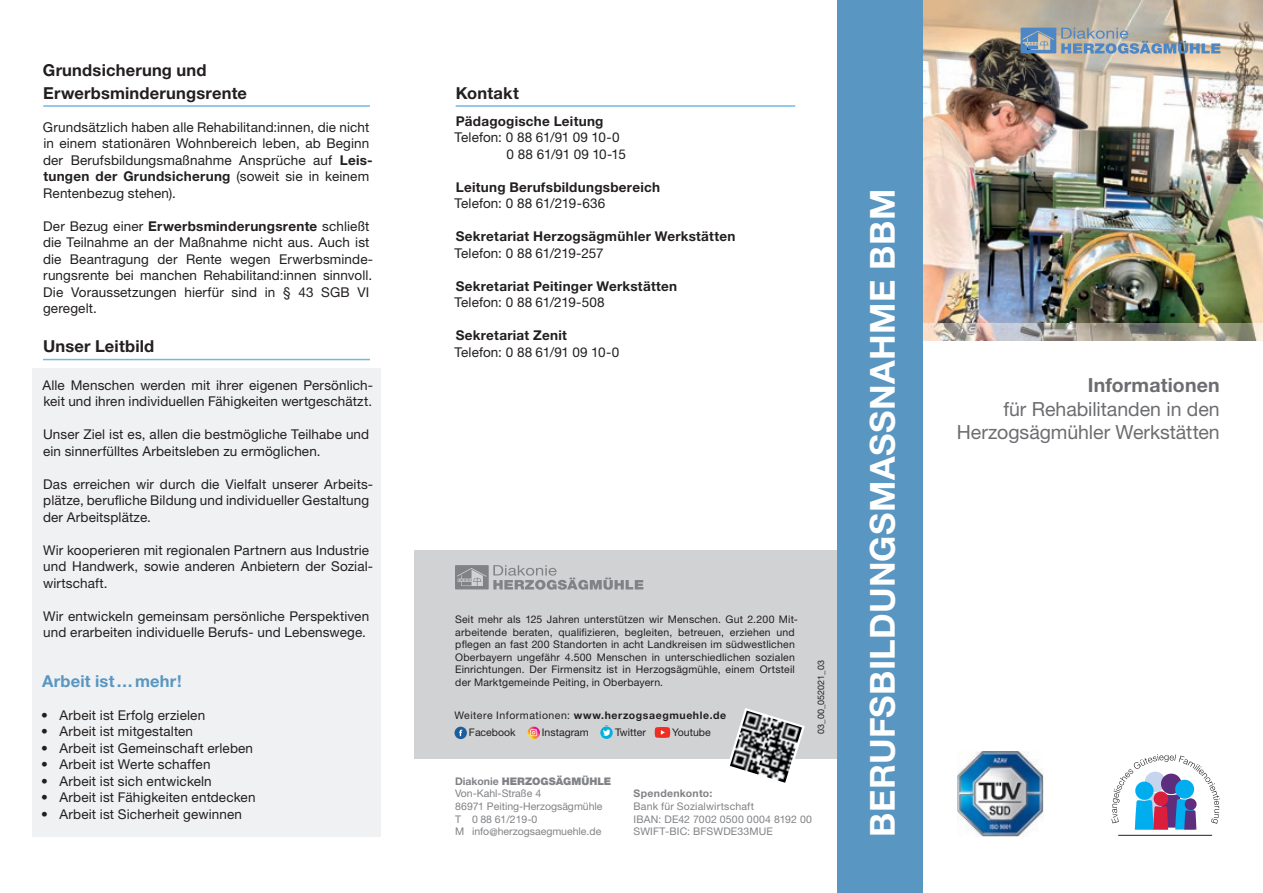
<style>
.page{position:relative;width:1263px;height:893px;background:#fff}
.page>*{position:absolute;margin:0;border:0;box-sizing:border-box;transform-origin:0 0}
.t1{font:700 34.5px "Helvetica Neue LT Std";letter-spacing:.01em;color:#fff}
.t2{font:19.5px/23.4px "Helvetica Neue LT Std";letter-spacing:-.005em;color:#6c6d70;text-align:right}
.t3{font:700 19.5px "Helvetica Neue LT Std";letter-spacing:.005em;color:#6c6d70}
.t4{font:700 16.5px/22.5px "Helvetica Neue LT Std";letter-spacing:.01em;color:#231f20}
.t5{font:700 16.5px "Helvetica Neue LT Std";letter-spacing:.01em;color:#5996c1}
.t6{font:13.5px/16.5px "Helvetica Neue LT Std";letter-spacing:.01em;color:#231f20}
.t7{font:700 13.5px "Helvetica Neue LT Std";letter-spacing:.02em;color:#231f20}
.t8{font:10.5px/12.6px "Helvetica Neue LT Std";letter-spacing:.02em;color:#231f20}
.t9{font:10.5px/12.6px "Helvetica Neue LT Std";color:#808285}
.t10{font:10.5px/17px "Helvetica Neue LT Std";color:#231f20}
.t11{font:700 10.5px "Helvetica Neue LT Std";letter-spacing:.03em;color:#808285}
.t12{font:9px "Helvetica Neue LT Std";color:#231f20}
.s1{font-weight:700}
.s2{font-weight:900}
</style>
<div class="page">
<img style="left:923px;top:0;width:340px;height:340px">
<svg style="left:1020px;top:28px;width:200px;height:26px;background:#97a5b0"></svg>
<div style="left:32px;top:369px;width:349px;height:468px;background:#f0f1f2"></div>
<div style="left:415px;top:550px;width:426px;height:209px;background:#d1d2d4"></div>
<svg style="left:744px;top:708px;width:61px;height:26px"></svg>
<img style="left:730px;top:711px;width:72px;height:72px">
<svg style="left:454px;top:727px;width:13px;height:12px"></svg>
<svg style="left:459px;top:730px;width:3px;height:6px"></svg>
<svg style="left:527px;top:727px;width:13px;height:12px"></svg>
<svg style="left:600px;top:726px;width:13px;height:13px"></svg>
<svg style="left:603px;top:729px;width:8px;height:7px"></svg>
<svg style="left:655px;top:727px;width:15px;height:11px"></svg>
<svg style="left:455px;top:565px;width:188px;height:25px"></svg>
<hr style="left:456px;top:105px;width:339px;height:2px;background:#77b6e4">
<div style="left:838px;top:0;width:85px;height:893px;background:#5996c1"></div>
<img style="left:958px;top:751px;width:85px;height:85px">
<hr style="left:1118px;top:835px;width:94px;height:1px;background:#231f20">
<svg style="left:1111px;top:754px;width:109px;height:76px"></svg>
<hr style="left:43px;top:105px;width:327px;height:2px;background:#77b6e4">
<hr style="left:43px;top:359px;width:327px;height:1px;background:#77b6e4">
<p class="t4" style="left:43px;top:59px;width:206px">Grundsicherung und<br>Erwerbsminderungsrente</p>
<p class="t6" style="left:43px;top:118px;width:331px">Grundsätzlich haben alle Rehabilitand:innen, die nicht in einem stationären Wohnbereich leben, ab Beginn der Berufsbildungsmaßnahme Ansprüche auf <span class="s1">Leis&shy;tungen der Grundsicherung</span> (soweit sie in keinem Rentenbezug stehen).</p>
<p class="t6" style="left:43px;top:217px;width:332px">Der Bezug einer <span class="s1">Erwerbsminderungsrente</span> schließt die Teilnahme an der Maßnahme nicht aus. Auch ist die Beantragung der Rente wegen Erwerbsminde&shy;rungsrente bei manchen Rehabilitand:innen sinnvoll.<br>Die Voraussetzungen hierfür sind in § 43 SGB VI geregelt.</p>
<p class="t4" style="left:43px;top:335px;width:113px">Unser Leitbild</p>
<p class="t6" style="left:42px;top:376px;width:332px">Alle Menschen werden mit ihrer eigenen Persönlich&shy;keit und ihren individuellen Fähigkeiten wertgeschätzt.</p>
<p class="t6" style="left:43px;top:426px;width:328px">Unser Ziel ist es, allen die bestmögliche Teilhabe und ein sinnerfülltes Arbeitsleben zu ermöglichen.</p>
<p class="t6" style="left:43px;top:475px;width:332px">Das erreichen wir durch die Vielfalt unserer Arbeits&shy;plätze, berufliche Bildung und individueller Gestaltung der Arbeitsplätze.</p>
<p class="t6" style="left:43px;top:541px;width:332px">Wir kooperieren mit regionalen Partnern aus Industrie und Handwerk, sowie anderen Anbietern der Sozial&shy;wirtschaft.</p>
<p class="t6" style="left:43px;top:607px;width:328px">Wir entwickeln gemeinsam persönliche Perspektiven und erarbeiten individuelle Berufs- und Lebenswege.</p>
<p class="t5" style="left:42px;top:670px;width:141px">Arbeit ist … mehr!</p>
<p class="t6" style="left:41px;top:706px;width:165px">• Arbeit ist Erfolg erzielen</p>
<p class="t6" style="left:41px;top:723px;width:153px">• Arbeit ist mitgestalten</p>
<p class="t6" style="left:41px;top:739px;width:213px">• Arbeit ist Gemeinschaft erleben</p>
<p class="t6" style="left:41px;top:756px;width:171px">• Arbeit ist Werte schaffen</p>
<p class="t6" style="left:41px;top:772px;width:172px">• Arbeit ist sich entwickeln</p>
<p class="t6" style="left:41px;top:789px;width:216px">• Arbeit ist Fähigkeiten entdecken</p>
<p class="t6" style="left:41px;top:805px;width:202px">• Arbeit ist Sicherheit gewinnen</p>
<p class="t4" style="left:456px;top:81px;width:65px">Kontakt</p>
<p class="t7" style="left:456px;top:112px;width:149px">Pädagogische Leitung</p>
<p class="t6" style="left:507px;top:129px;width:121px;text-indent:-52px">Telefon: 0 88 61/91 09 10-0<br>0 88 61/91 09 10-15</p>
<p class="t7" style="left:456px;top:178px;width:206px">Leitung Berufsbildungsbereich</p>
<p class="t6" style="left:454px;top:195px;width:152px">Telefon: 0 88 61/219-636</p>
<p class="t7" style="left:456px;top:228px;width:281px">Sekretariat Herzogsägmühler Werkstätten</p>
<p class="t6" style="left:454px;top:244px;width:151px">Telefon: 0 88 61/219-257</p>
<p class="t7" style="left:456px;top:277px;width:223px">Sekretariat Peitinger Werkstätten</p>
<p class="t6" style="left:454px;top:294px;width:152px">Telefon: 0 88 61/219-508</p>
<p class="t7" style="left:456px;top:327px;width:113px">Sekretariat Zenit</p>
<p class="t6" style="left:454px;top:343px;width:166px">Telefon: 0 88 61/91 09 10-0</p>
<p class="t8" style="left:455px;top:613px;width:344px">Seit mehr als 125 Jahren unterstützen wir Menschen. Gut 2.200 Mit&shy;arbeitende beraten, qualifizieren, begleiten, betreuen, erziehen und pflegen an fast 200 Standorten in acht Landkreisen im südwestlichen Oberbayern ungefähr 4.500 Menschen in unterschiedlichen sozialen Einrichtungen. Der Firmensitz ist in Herzogsägmühle, einem Ortsteil der Marktgemeinde Peiting, in Oberbayern.</p>
<p class="t10" style="left:469px;top:707px;width:259px;text-indent:-15px">Weitere Informationen: <span class="s1">www.herzogsaegmuehle.de<br></span>Facebook</p>
<p class="t10" style="left:542px;top:724px;width:48px">Instagram</p>
<p class="t10" style="left:615px;top:724px;width:32px">Twitter</p>
<p class="t10" style="left:672px;top:724px;width:40px">Youtube</p>
<p class="t12" style="left:815px;top:733px;width:75px;rotate:-90deg">03_00_052021_03</p>
<p class="t9" style="left:455px;top:775px;width:158px"><span class="s1">Diakonie</span> <span class="s2">HERZOGSÄGMÜHLE<br></span>Von-Kahl-Straße 4<br>86971 Peiting-Herzogsägmühle<br>T 0 88 61/219-0<br>M info@herzogsaegmuehle.de</p>
<p class="t11" style="left:634px;top:787px;width:80px">Spendenkonto:</p>
<p class="t9" style="left:634px;top:800px;width:180px">Bank für Sozialwirtschaft<br>IBAN: DE42 7002 0500 0004 8192 00<br>SWIFT-BIC: BFSWDE33MUE</p>
<h1 class="t1" style="left:861px;top:837px;width:649px;rotate:-90deg">BERUFSBILDUNGSMASSNAHME BBM</h1>
<h2 class="t3" style="left:1088px;top:373px;width:133px">Informationen</h2>
<h2 class="t2" style="left:957px;top:397px;width:264px">für Rehabilitanden in den<br>Herzogsägmühler Werkstätten</h2>
</div>
